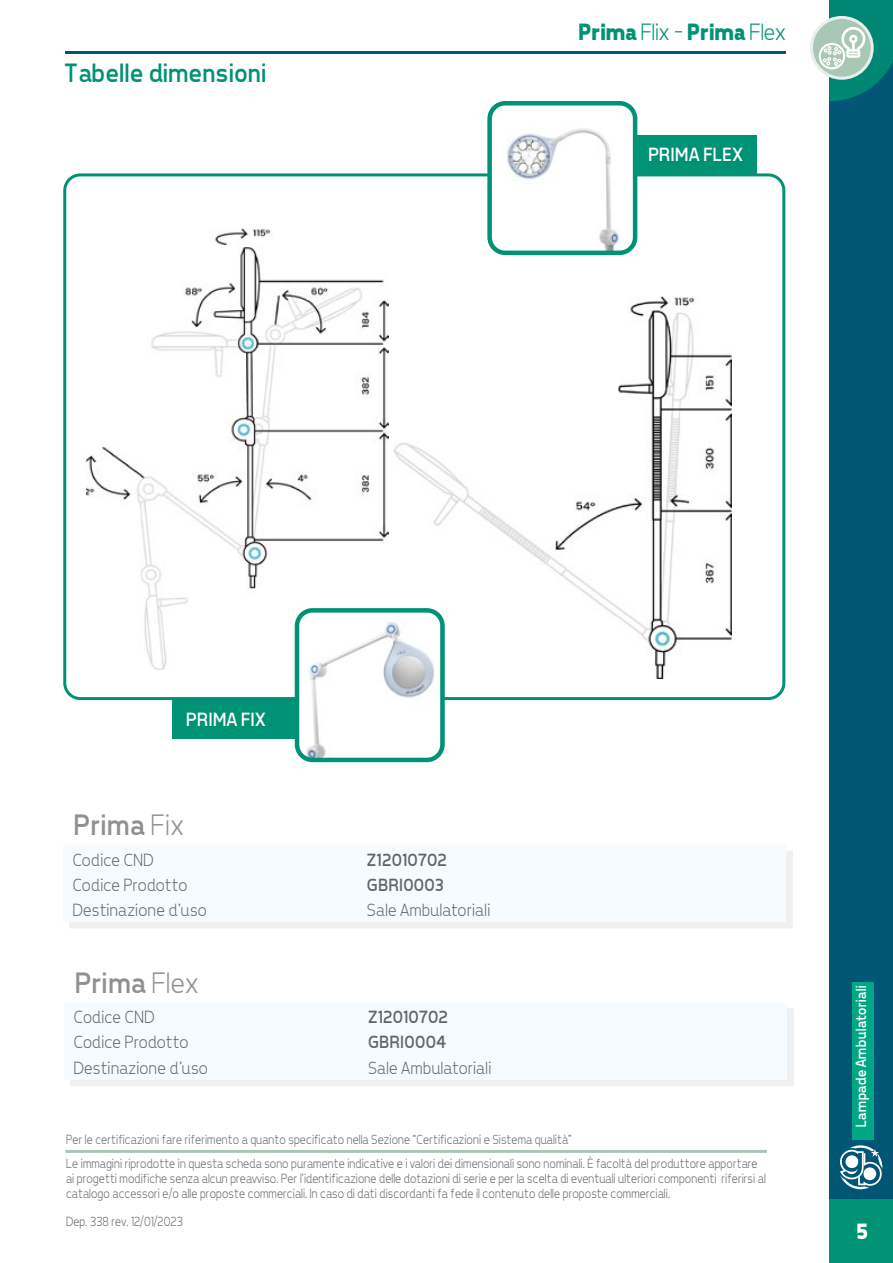
<style>
.page{position:relative;width:893px;height:1263px;background:#fff}
.page>*{position:absolute;margin:0;border:0;box-sizing:border-box;transform-origin:0 0}
.t1{font:30px "Tepeno Sans";color:#8f9092}
.t2{font:27px "Tepeno Sans";color:#009274}
.t3{font:700 24px "Tepeno Sans";letter-spacing:-.02em;color:#009274}
.t4{font:700 22.5px "Tepeno Sans";color:#fff}
.t5{font:19.5px "Tepeno Sans";color:#fff}
.t6{font:300 18px "Tepeno Sans";color:#646567}
.t7{font:18px "Tepeno Sans";letter-spacing:.005em;color:#646567}
.t8{font:15px "Tepeno Sans";letter-spacing:.005em;color:#fff}
.t9{font:300 13.5px/23.5px "Tepeno Sans";color:#646567;scale:.94 1}
.s1{font-weight:300}
</style>
<div class="page">
<hr style="left:65px;top:51px;width:720px;height:2px;background:#005674">
<div style="left:829px;top:0;width:64px;height:1263px;background:#005674"></div>
<div style="left:829px;top:1199px;width:64px;height:64px;background:#009274"></div>
<svg style="left:840px;top:1145px;width:42px;height:44px"></svg>
<svg style="left:811px;top:17px;width:61px;height:61px"></svg>
<div style="left:810px;top:16px;width:64px;height:64px;border:3px solid #eceded;border-radius:50%"></div>
<hr style="left:65px;top:1150px;width:702px;height:3px;background:#a9c8b4">
<img style="left:394px;top:296px;width:338px;height:383px">
<img style="left:86px;top:228px;width:303px;height:442px">
<div style="left:63px;top:173px;width:722px;height:527px;border:3px solid #009274;border-radius:16px"></div>
<div style="left:297px;top:610px;width:145px;height:150px;background:#fff;border-radius:16px"></div>
<img style="left:304px;top:621px;width:131px;height:136px">
<div style="left:295px;top:608px;width:150px;height:154px;border:4px solid #009274;border-radius:16px"></div>
<div style="left:490px;top:103px;width:145px;height:150px;background:#fff;border-radius:16px"></div>
<img style="left:507px;top:128px;width:112px;height:122px">
<div style="left:487px;top:101px;width:150px;height:154px;border:4px solid #009274;border-radius:16px"></div>
<div style="left:635px;top:135px;width:122px;height:39px;background:#009274"></div>
<div style="left:172px;top:700px;width:123px;height:39px;background:#009274"></div>
<div style="left:70px;top:1008px;width:723px;height:79px;background:#f0f0f0"></div>
<div style="left:70px;top:1008px;width:717px;height:72px;background:#f5fbfe"></div>
<div style="left:69px;top:850px;width:723px;height:79px;background:#f0f0f0"></div>
<div style="left:69px;top:850px;width:717px;height:72px;background:#f5fbfe"></div>
<svg style="left:819px;top:0;width:74px;height:101px"></svg>
<div style="left:852px;top:982px;width:21px;height:158px;background:#00a785"></div>
<h2 class="t2" style="left:63px;top:56px;width:204px">Tabelle dimensioni</h2>
<h3 class="t3" style="left:577px;top:18px;width:210px">Prima <span class="s1">Flix -</span> Prima <span class="s1">Flex</span></h3>
<h3 class="t5" style="left:647px;top:143px;width:97px">PRIMA FLEX</h3>
<h3 class="t5" style="left:185px;top:708px;width:82px">PRIMA FIX</h3>
<h1 class="t1" style="left:72px;top:807px;width:112px">Prima <span class="s1">Fix</span></h1>
<h3 class="t6" style="left:72px;top:849px;width:83px">Codice CND</h3>
<h3 class="t7" style="left:366px;top:849px;width:82px">Z12010702</h3>
<h3 class="t6" style="left:72px;top:874px;width:116px">Codice Prodotto</h3>
<h3 class="t7" style="left:366px;top:874px;width:79px">GBRI0003</h3>
<h3 class="t6" style="left:72px;top:899px;width:136px">Destinazione d’uso</h3>
<h3 class="t6" style="left:366px;top:899px;width:125px">Sale Ambulatoriali</h3>
<h1 class="t1" style="left:73px;top:965px;width:126px">Prima <span class="s1">Flex</span></h1>
<h3 class="t6" style="left:73px;top:1007px;width:83px">Codice CND</h3>
<h3 class="t7" style="left:367px;top:1007px;width:82px">Z12010702</h3>
<h3 class="t6" style="left:73px;top:1032px;width:116px">Codice Prodotto</h3>
<h3 class="t7" style="left:367px;top:1032px;width:80px">GBRI0004</h3>
<h3 class="t6" style="left:73px;top:1057px;width:136px">Destinazione d’uso</h3>
<h3 class="t6" style="left:367px;top:1057px;width:125px">Sale Ambulatoriali</h3>
<p class="t9" style="left:65px;top:1128px;width:737px">Per le certificazioni fare riferimento a quanto specificato nella Sezione “Certificazioni e Sistema qualità”<br>Le immagini riprodotte in questa scheda sono puramente indicative e i valori dei dimensionali sono nominali. È facoltà del produttore apportare</p>
<p class="t9" style="left:65px;top:1170px;width:746px;line-height:15px">ai progetti modifiche senza alcun preavviso. Per l’identificazione delle dotazioni di serie e per la scelta di eventuali ulteriori componenti riferirsi al catalogo accessori e/o alle proposte commerciali. In caso di dati discordanti fa fede il contenuto delle proposte commerciali.</p>
<p class="t9" style="left:65px;top:1209px;width:126px">Dep. 338 rev. 12/01/2023</p>
<p class="t8" style="left:852px;top:1128px;width:143px;rotate:-90deg">Lampade Ambulatoriali</p>
<h3 class="t4" style="left:855px;top:1218px;width:14px">5</h3>
</div>
